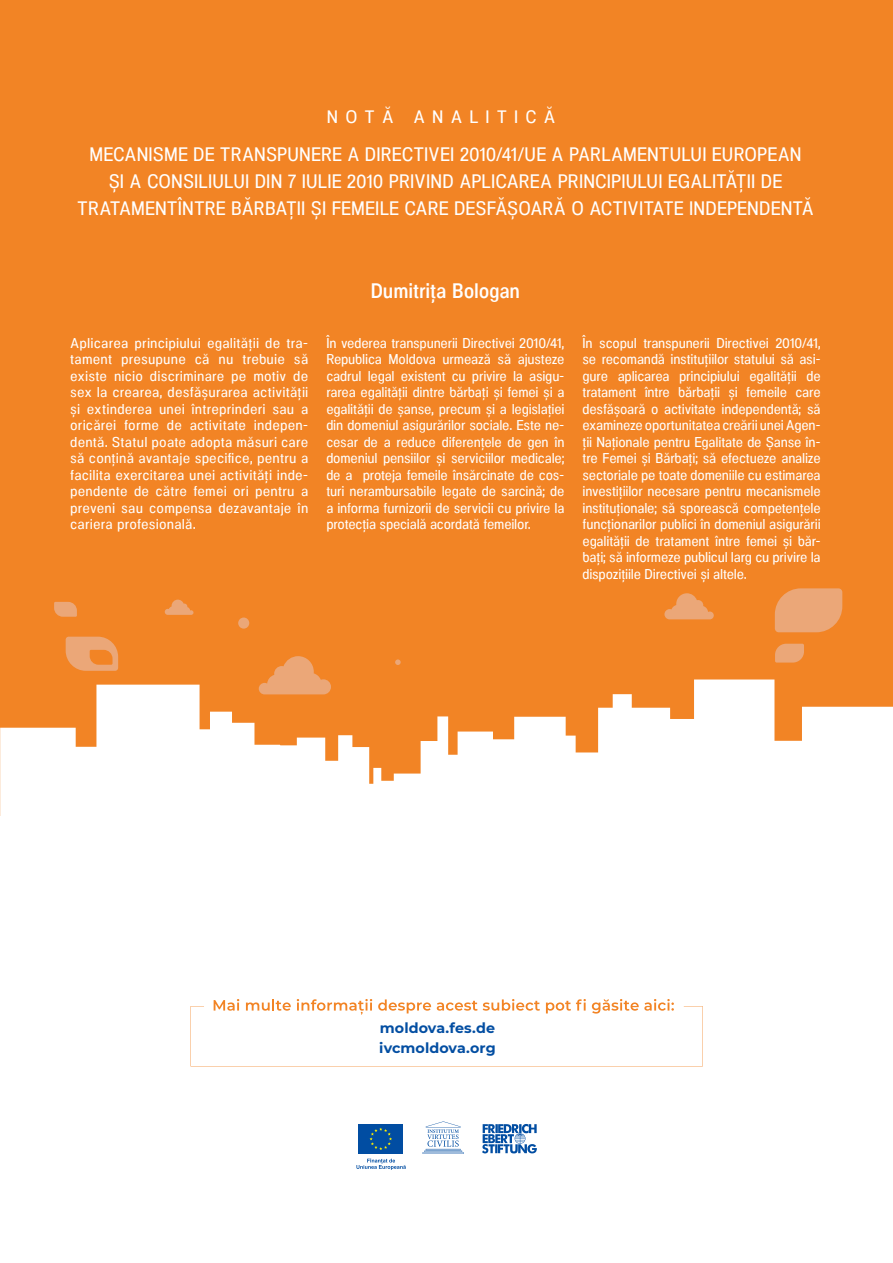
<style>
.page{position:relative;width:893px;height:1263px;background:#fff}
.page>*{position:absolute;margin:0;border:0;box-sizing:border-box;transform-origin:0 0}
.t1{font:600 21px "Neo Gram Condensed";letter-spacing:-.005em;color:#fff;scale:.96 1}
.t2{font:500 19.5px/27px "Neo Gram Condensed";letter-spacing:.005em;color:#fff;text-align:center;scale:.96 1}
.t3{font:500 18px "Neo Gram Condensed";letter-spacing:.4em;color:#fff}
.t4{font:500 14.25px/16.5px "Neo Gram Condensed";letter-spacing:-.01em;color:#fff;text-align:justify}
.t5{font:700 14.25px/20.7px "Montserrat";letter-spacing:.005em;color:#034ea2}
</style>
<div class="page">
<div style="left:0;top:0;width:893px;height:815px;background:#f28425"></div>
<svg style="left:0;top:685px;width:325px;height:131px;fill:#fff"></svg>
<svg style="left:170px;top:716px;width:363px;height:100px"></svg>
<svg style="left:533px;top:679px;width:360px;height:136px;fill:#fff"></svg>
<svg style="left:66px;top:637px;width:52px;height:34px"></svg>
<svg style="left:54px;top:602px;width:23px;height:15px"></svg>
<svg style="left:259px;top:656px;width:72px;height:38px"></svg>
<svg style="left:664px;top:593px;width:50px;height:26px"></svg>
<svg style="left:165px;top:600px;width:28px;height:15px"></svg>
<svg style="left:775px;top:588px;width:67px;height:74px"></svg>
<div style="left:238px;top:617px;width:11px;height:12px;background:#eba778;border-radius:50%"></div>
<div style="left:109px;top:713px;width:11px;height:11px;background:#fff;border-radius:50%"></div>
<svg style="left:395px;top:659px;width:6px;height:6px"></svg>
<svg style="left:356px;top:1159px;width:50px;height:11px"></svg>
<div style="left:359px;top:1124px;width:44px;height:30px;background:#014da2"></div>
<svg style="left:370px;top:1128px;width:22px;height:22px"></svg>
<svg style="left:422px;top:1121px;width:42px;height:33px"></svg>
<svg style="left:482px;top:1124px;width:55px;height:29px"></svg>
<svg style="left:191px;top:999px;width:512px;height:67px"></svg>
<p class="t3" style="left:327px;top:104px;width:230px">NOTĂ ANALITICĂ</p>
<p class="t2" style="left:77px;top:140px;width:769px">MECANISME DE TRANSPUNERE A DIRECTIVEI 2010/41/UE A PARLAMENTULUI EUROPEAN<br>ȘI A CONSILIULUI DIN 7 IULIE 2010 PRIVIND APLICAREA PRINCIPIULUI EGALITĂȚII DE<br>TRATAMENTÎNTRE BĂRBAȚII ȘI FEMEILE CARE DESFĂȘOARĂ O ACTIVITATE INDEPENDENTĂ</p>
<h1 class="t1" style="left:371px;top:275px;width:157px">Dumitrița Bologan</h1>
<p class="t4" style="left:70px;top:333px;width:240px">Aplicarea principiului egalității de tra&shy;tament presupune că nu trebuie să existe nicio discriminare pe motiv de sex la crearea, desfășurarea activității și extinderea unei întreprinderi sau a oricărei forme de activitate indepen&shy;dentă. Statul poate adopta măsuri care să conțină avantaje specifice, pentru a facilita exercitarea unei activități inde&shy;pendente de către femei ori pentru a preveni sau compensa dezavantaje în cariera profesională.</p>
<p class="t4" style="left:326px;top:333px;width:240px">În vederea transpunerii Directivei 2010/41, Republica Moldova urmează să ajusteze cadrul legal existent cu privire la asigu&shy;rarea egalității dintre bărbați și femei și a egalității de șanse, precum și a legislației din domeniul asigurărilor sociale. Este ne&shy;cesar de a reduce diferențele de gen în domeniul pensiilor și serviciilor medicale; de a proteja femeile însărcinate de cos&shy;turi nerambursabile legate de sarcină; de a informa furnizorii de servicii cu privire la protecția specială acordată femeilor.</p>
<p class="t4" style="left:582px;top:334px;width:240px">În scopul transpunerii Directivei 2010/41, se recomandă instituțiilor statului să asi&shy;gure aplicarea principiului egalității de tratament între bărbații și femeile care desfășoară o activitate independentă; să examineze oportunitatea creării unei Agen&shy;ții Naționale pentru Egalitate de Șanse în&shy;tre Femei și Bărbați; să efectueze analize sectoriale pe toate domeniile cu estimarea investițiilor necesare pentru mecanismele instituționale; să sporească competențele funcționarilor publici în domeniul asigurării egalității de tratament între femei și băr&shy;bați; să informeze publicul larg cu privire la dispozițiile Directivei și altele.</p>
<p class="t5" style="left:379px;top:1016px;width:118px">moldova.fes.de ivcmoldova.org</p>
</div>
